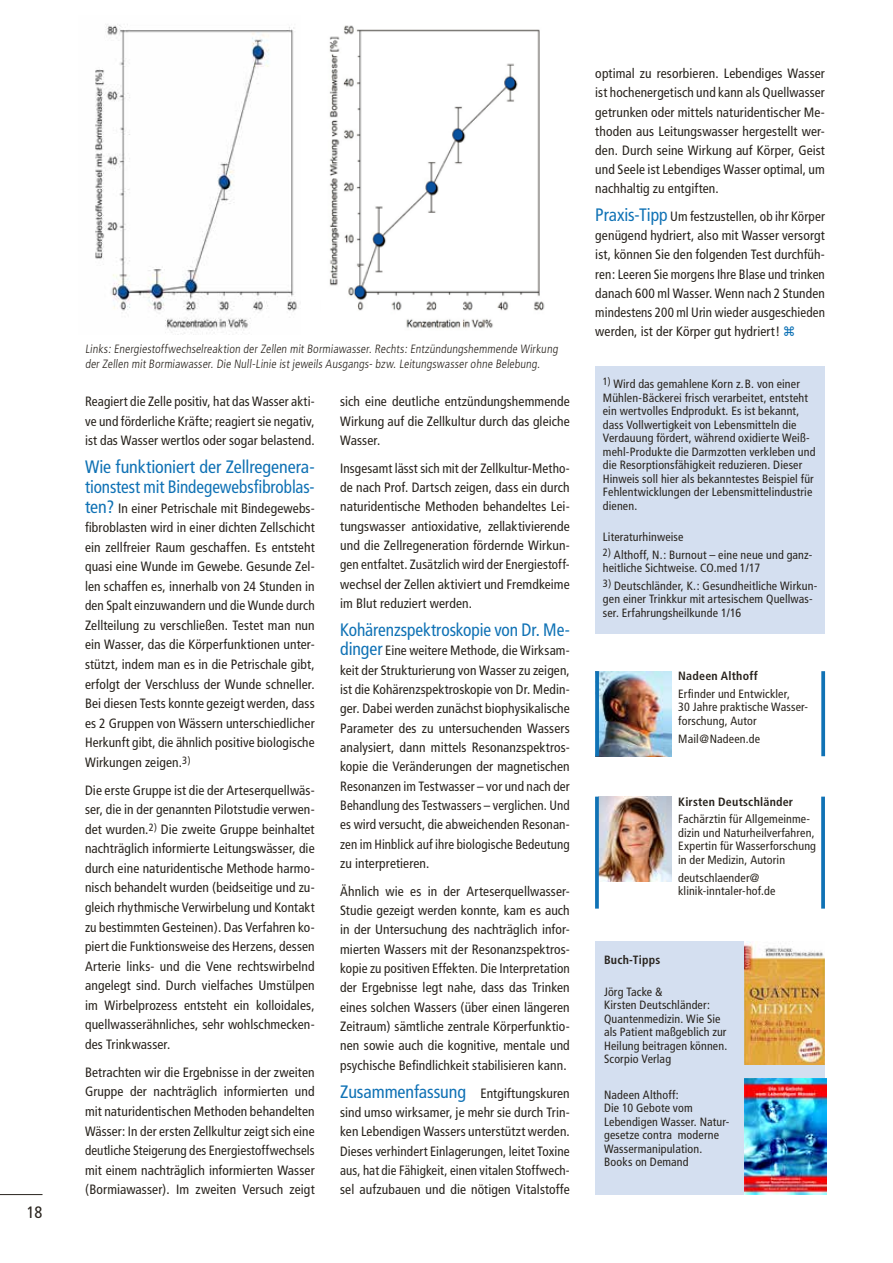
<style>
.page{position:relative;width:893px;height:1263px;background:#fff}
.page>*{position:absolute;margin:0;border:0;box-sizing:border-box;transform-origin:0 0}
.t1{font:condensed 18px/19.5px "Frutiger";letter-spacing:-.005em;color:#1072b5}
.t2{font:condensed 18px "Frutiger";letter-spacing:-.005em;color:#1072b5;scale:.96 1}
.t3{font:condensed 16.5px "Frutiger";color:#28231d}
.t4{font:condensed 13.5px/19.5px "Frutiger";letter-spacing:.01em;color:#28231d;text-align:justify}
.t5{font:condensed 12px/13.5px "Frutiger";letter-spacing:.01em;color:#28231d}
.t6{font:300 condensed 12px/15px "Frutiger";color:#28231d}
.t7{font:700 condensed 12px "Frutiger";letter-spacing:.02em;color:#28231d}
.s1{font-size:18px;color:#1072b5}
</style>
<div class="page">
<hr style="left:0;top:1194px;width:43px;height:1px;background:#28231d">
<div style="left:595px;top:366px;width:230px;height:268px;background:#d4dff0"></div>
<img style="left:599px;top:797px;width:72px;height:85px">
<svg style="left:595px;top:797px;width:4px;height:112px"></svg>
<svg style="left:821px;top:797px;width:4px;height:112px"></svg>
<img style="left:599px;top:671px;width:73px;height:85px">
<svg style="left:595px;top:671px;width:4px;height:85px"></svg>
<svg style="left:821px;top:671px;width:4px;height:85px"></svg>
<img style="left:329px;top:25px;width:216px;height:303px">
<img style="left:95px;top:24px;width:203px;height:310px">
<div style="left:595px;top:941px;width:230px;height:254px;background:#d4dff0"></div>
<img style="left:744px;top:941px;width:81px;height:123px">
<img style="left:744px;top:1078px;width:83px;height:117px">
<p class="t3" style="left:27px;top:1202px;width:17px">18</p>
<p class="t6" style="left:85px;top:342px;width:476px">Links: Energiestoffwechselreaktion der Zellen mit Bormiawasser. Rechts: Entzündungshemmende Wirkung der Zellen mit Bormiawasser. Die Null-Linie ist jeweils Ausgangs- bzw. Leitungswasser ohne Belebung.</p>
<p class="t4" style="left:85px;top:392px;width:231px">Reagiert die Zelle positiv, hat das Wasser akti&shy;ve und förderliche Kräfte; reagiert sie negativ, ist das Wasser wertlos oder sogar belastend.</p>
<h1 class="t1" style="left:85px;top:458px;width:231px">Wie funktioniert der Zellregenera&shy;tionstest mit Bindegewebsfibroblas-</h1>
<p class="t4" style="left:85px;top:498px;width:231px"><span class="s1">ten?</span> In einer Petrischale mit Bindegewebs&shy;fibroblasten wird in einer dichten Zellschicht ein zellfreier Raum geschaffen. Es entsteht quasi eine Wunde im Gewebe. Gesunde Zel&shy;len schaffen es, innerhalb von 24 Stunden in den Spalt einzuwandern und die Wunde durch Zellteilung zu verschließen. Testet man nun ein Wasser, das die Körperfunktionen unter&shy;stützt, indem man es in die Petrischale gibt, erfolgt der Verschluss der Wunde schneller.<br>Bei diesen Tests konnte gezeigt werden, dass es 2 Gruppen von Wässern unterschiedlicher Herkunft gibt, die ähnlich positive biologische Wirkungen zeigen.<sup>3)</sup></p>
<p class="t4" style="left:85px;top:780px;width:231px">Die erste Gruppe ist die der Arteserquellwäs&shy;ser, die in der genannten Pilotstudie verwen&shy;det wurden.<sup>2)</sup> Die zweite Gruppe beinhaltet nachträglich informierte Leitungswässer, die durch eine naturidentische Methode harmo&shy;nisch behandelt wurden (beidseitige und zu&shy;gleich rhythmische Verwirbelung und Kontakt zu bestimmten Gesteinen). Das Verfahren ko&shy;piert die Funktionsweise des Herzens, dessen Arterie links- und die Vene rechtswirbelnd angelegt sind. Durch vielfaches Umstülpen im Wirbelprozess entsteht ein kolloidales, quellwasserähnliches, sehr wohlschmecken&shy;des Trinkwasser.</p>
<p class="t4" style="left:85px;top:1062px;width:231px">Betrachten wir die Ergebnisse in der zweiten Gruppe der nachträglich informierten und mit naturidentischen Methoden behandelten Wässer: In der ersten Zellkultur zeigt sich eine deutliche Steigerung des Energiestoffwechsels mit einem nachträglich informierten Wasser (Bormiawasser). Im zweiten Versuch zeigt</p>
<p class="t4" style="left:340px;top:392px;width:231px">sich eine deutliche entzündungshemmende Wirkung auf die Zellkultur durch das gleiche Wasser.</p>
<p class="t4" style="left:340px;top:458px;width:231px">Insgesamt lässt sich mit der Zellkultur-Metho&shy;de nach Prof. Dartsch zeigen, dass ein durch naturidentische Methoden behandeltes Lei&shy;tungswasser antioxidative, zellaktivierende und die Zellregeneration fördernde Wirkun&shy;gen entfaltet. Zusätzlich wird der Energiestoff&shy;wechsel der Zellen aktiviert und Fremdkeime im Blut reduziert werden.</p>
<h1 class="t2" style="left:340px;top:619px;width:241px">Kohärenzspektroskopie von Dr. Me-</h1>
<p class="t4" style="left:340px;top:641px;width:231px"><span class="s1">dinger</span> Eine weitere Methode, die Wirksam&shy;keit der Strukturierung von Wasser zu zeigen, ist die Kohärenzspektroskopie von Dr. Medin&shy;ger. Dabei werden zunächst biophysikalische Parameter des zu untersuchenden Wassers analysiert, dann mittels Resonanzspektros&shy;kopie die Veränderungen der magnetischen Resonanzen im Testwasser – vor und nach der Behandlung des Testwassers – verglichen. Und es wird versucht, die abweichenden Resonan&shy;zen im Hinblick auf ihre biologische Bedeutung zu interpretieren.</p>
<p class="t4" style="left:340px;top:881px;width:231px">Ähnlich wie es in der Arteserquellwasser-Studie gezeigt werden konnte, kam es auch in der Untersuchung des nachträglich infor&shy;mierten Wassers mit der Resonanzspektros&shy;kopie zu positiven Effekten. Die Interpretation der Ergebnisse legt nahe, dass das Trinken eines solchen Wassers (über einen längeren Zeitraum) sämtliche zentrale Körperfunktio&shy;nen sowie auch die kognitive, mentale und psychische Befindlichkeit stabilisieren kann.</p>
<p class="t4" style="left:340px;top:1083px;width:231px"><span class="s1">Zusammenfassung</span> Entgiftungskuren sind umso wirksamer, je mehr sie durch Trin&shy;ken Lebendigen Wassers unterstützt werden.<br>Dieses verhindert Einlagerungen, leitet Toxine aus, hat die Fähigkeit, einen vitalen Stoffwech&shy;sel aufzubauen und die nötigen Vitalstoffe</p>
<p class="t4" style="left:595px;top:64px;width:231px">optimal zu resorbieren. Lebendiges Wasser ist hochenergetisch und kann als Quellwasser getrunken oder mittels naturidentischer Me&shy;thoden aus Leitungswasser hergestellt wer&shy;den. Durch seine Wirkung auf Körper, Geist und Seele ist Lebendiges Wasser optimal, um nachhaltig zu entgiften.</p>
<p class="t4" style="left:595px;top:207px;width:231px"><span class="s1">Praxis-Tipp</span> Um festzustellen, ob ihr Körper genügend hydriert, also mit Wasser versorgt ist, können Sie den folgenden Test durchfüh&shy;ren: Leeren Sie morgens Ihre Blase und trinken danach 600 ml Wasser. Wenn nach 2 Stunden mindestens 200 ml Urin wieder ausgeschieden werden, ist der Körper gut hydriert!</p>
<p class="t5" style="left:603px;top:377px;width:214px"><sup>1)</sup> Wird das gemahlene Korn z.B. von einer Mühlen-Bäckerei frisch verarbeitet, entsteht ein wertvolles Endprodukt. Es ist bekannt, dass Vollwertigkeit von Lebensmitteln die Verdauung fördert, während oxidierte Weiß&shy;mehl-Produkte die Darmzotten verkleben und die Resorptionsfähigkeit reduzieren. Dieser Hinweis soll hier als bekanntestes Beispiel für Fehlentwicklungen der Lebensmittelindustrie dienen.</p>
<p class="t5" style="left:603px;top:530px;width:82px">Literaturhinweise</p>
<p class="t5" style="left:603px;top:548px;width:211px"><sup>2)</sup> Althoff, N.: Burnout – eine neue und ganz&shy;heitliche Sichtweise. CO.med 1/17</p>
<p class="t5" style="left:603px;top:579px;width:216px"><sup>3)</sup> Deutschländer, K.: Gesundheitliche Wirkun&shy;gen einer Trinkkur mit artesischem Quellwas&shy;ser. Erfahrungsheilkunde 1/16</p>
<p class="t7" style="left:678px;top:669px;width:81px">Nadeen Althoff</p>
<p class="t5" style="left:678px;top:687px;width:131px">Erfinder und Entwickler,<br>30 Jahre praktische Wasser&shy;forschung, Autor</p>
<p class="t5" style="left:678px;top:732px;width:83px">Mail@Nadeen.de</p>
<p class="t7" style="left:678px;top:794px;width:117px">Kirsten Deutschländer</p>
<p class="t5" style="left:678px;top:812px;width:139px">Fachärztin für Allgemeinme&shy;dizin und Naturheilverfahren,<br>Expertin für Wasserforschung in der Medizin, Autorin</p>
<p class="t5" style="left:678px;top:871px;width:99px">deutschlaender@ klinik-inntaler-hof.de</p>
<p class="t7" style="left:604px;top:953px;width:58px">Buch-Tipps</p>
<p class="t5" style="left:604px;top:985px;width:125px">Jörg Tacke &amp;<br>Kirsten Deutschländer:<br>Quantenmedizin. Wie Sie als Patient maßgeblich zur<br>Heilung beitragen können.<br>Scorpio Verlag</p>
<p class="t5" style="left:604px;top:1088px;width:127px">Nadeen Althoff:<br>Die 10 Gebote vom<br>Lebendigen Wasser. Natur&shy;gesetze contra moderne<br>Wassermanipulation.<br>Books on Demand</p>
</div>
